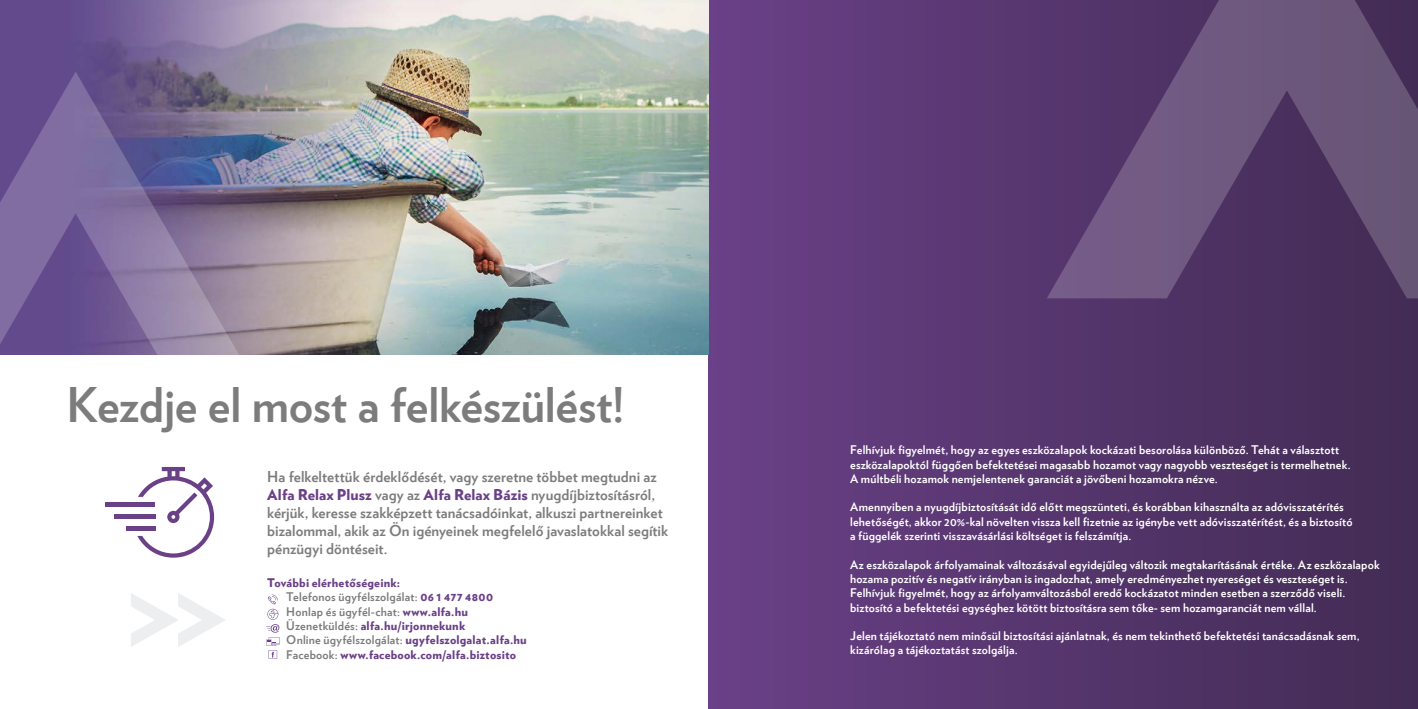
<style>
.page{position:relative;width:1418px;height:709px;background:#fff}
.page>*{position:absolute;margin:0;border:0;box-sizing:border-box;transform-origin:0 0}
.t1{font:700 47.62px "Verlag";letter-spacing:-.005em;color:#7d7c7d}
.t2{font:700 15px/18px "Verlag";letter-spacing:.005em;color:#7d7c7d}
.t3{font:700 11.88px/14.2px "Verlag";letter-spacing:.015em;color:#fff}
.t4{font:900 11.88px/14.2px "Verlag";letter-spacing:.015em;color:#6a4087}
.s1{font-weight:900;color:#6a4087}
.s2{font-weight:700;color:#7d7c7d}
</style>
<div class="page">
<div style="left:708px;top:0;width:709px;height:709px;background:linear-gradient(to right,#6a4087,#422b54)"></div>
<img style="left:0;top:0;width:708px;height:354px">
<svg style="left:131px;top:593px;width:94px;height:54px"></svg>
<svg style="left:0;top:72px;width:239px;height:283px"></svg>
<svg style="left:1046px;top:0;width:371px;height:298px"></svg>
<hr style="left:114px;top:514px;width:41px;height:4px;background:#6a4087">
<hr style="left:105px;top:502px;width:50px;height:4px;background:#6a4087">
<div style="left:126px;top:526px;width:29px;height:5px;background:#6a4087"></div>
<svg style="left:137px;top:467px;width:77px;height:90px"></svg>
<svg style="left:266px;top:594px;width:13px;height:65px"></svg>
<h1 class="t1" style="left:67px;top:367px;width:559px">Kezdje el most a felkészülést!</h1>
<p class="t2" style="left:267px;top:467px;width:402px">Ha felkeltettük érdeklődését, vagy szeretne többet megtudni az <span class="s1">Alfa Relax Plusz</span> vagy az <span class="s1">Alfa Relax Bázis</span> nyugdíjbiztosításról, kérjük, keresse szakképzett tanácsadóinkat, alkuszi partnereinket bizalommal, akik az Ön igényeinek megfelelő javaslatokkal segítik pénzügyi döntéseit.</p>
<p class="t4" style="left:286px;top:575px;width:242px;text-indent:-19px">További elérhetőségeink:<br><span class="s2">Telefonos ügyfélszolgálat:</span> 06 1 477 4800<br><span class="s2">Honlap és ügyfél-chat:</span> www.alfa.hu <span class="s2">Üzenetküldés:</span> alfa.hu/irjonnekunk<br><span class="s2">Online ügyfélszolgálat:</span> ugyfelszolgalat.alfa.hu <span class="s2">Facebook:</span> www.facebook.com/alfa.biztosito</p>
<p class="t3" style="left:850px;top:442px;width:502px">Felhívjuk figyelmét, hogy az egyes eszközalapok kockázati besorolása különböző. Tehát a választott eszközalapoktól függően befektetései magasabb hozamot vagy nagyobb veszteséget is termelhetnek.<br>A múltbéli hozamok nemjelentenek garanciát a jövőbeni hozamokra nézve.</p>
<p class="t3" style="left:850px;top:499px;width:504px">Amennyiben a nyugdíjbiztosítását idő előtt megszünteti, és korábban kihasználta az adóvisszatérítés lehetőségét, akkor 20%-kal növelten vissza kell fizetnie az igénybe vett adóvisszatérítést, és a biztosító a függelék szerinti visszavásárlási költséget is felszámítja.</p>
<p class="t3" style="left:850px;top:556px;width:531px">Az eszközalapok árfolyamainak változásával egyidejűleg változik megtakarításának értéke. Az eszközalapok hozama pozitív és negatív irányban is ingadozhat, amely eredményezhet nyereséget és veszteséget is.<br>Felhívjuk figyelmét, hogy az árfolyamváltozásból eredő kockázatot minden esetben a szerződő viseli. biztosító a befektetési egységhez kötött biztosításra sem tőke- sem hozamgaranciát nem vállal.</p>
<p class="t3" style="left:850px;top:628px;width:511px">Jelen tájékoztató nem minősül biztosítási ajánlatnak, és nem tekinthető befektetési tanácsadásnak sem, kizárólag a tájékoztatást szolgálja.</p>
</div>
